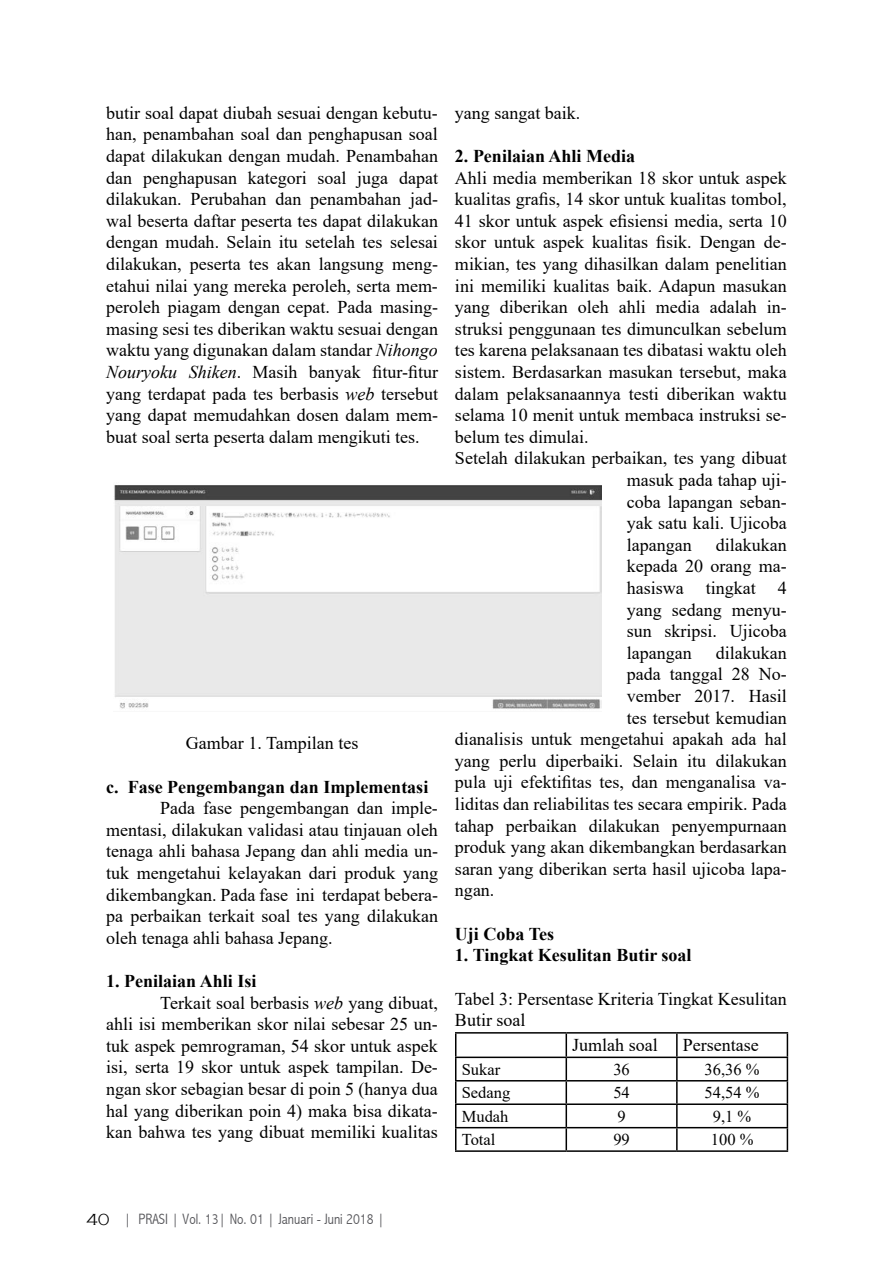
<style>
.page{position:relative;width:893px;height:1263px;background:#fff}
.page>*{position:absolute;margin:0;border:0;box-sizing:border-box;transform-origin:0 0}
.t1{font:18px/21.6px "Times New Roman";color:#000;text-align:justify}
.t2{font:700 18px "Times New Roman";color:#000}
.t3{font:16.5px "Times New Roman";color:#000}
.t4{font:300 15px "Abadi MT Condensed";color:#56565a}
.s1{font-style:italic}
.s2{font-family:"Copperplate Gothic";font-size:16.5px;color:#000}
</style>
<div class="page">
<img style="left:114px;top:485px;width:487px;height:224px">
<hr style="left:455px;top:1032px;width:111px;height:1px;background:#000">
<hr style="left:566px;top:1032px;width:111px;height:1px;background:#000">
<hr style="left:677px;top:1032px;width:111px;height:1px;background:#000">
<hr style="left:676px;top:1033px;width:2px;height:23px;background:#000">
<hr style="left:455px;top:1056px;width:111px;height:2px;background:#000">
<hr style="left:566px;top:1056px;width:111px;height:2px;background:#000">
<hr style="left:677px;top:1056px;width:111px;height:2px;background:#000">
<hr style="left:676px;top:1058px;width:2px;height:22px;background:#000">
<hr style="left:455px;top:1080px;width:111px;height:1px;background:#000">
<hr style="left:566px;top:1080px;width:111px;height:1px;background:#000">
<hr style="left:677px;top:1080px;width:111px;height:1px;background:#000">
<hr style="left:676px;top:1081px;width:2px;height:22px;background:#000">
<hr style="left:455px;top:1103px;width:111px;height:2px;background:#000">
<hr style="left:566px;top:1103px;width:111px;height:2px;background:#000">
<hr style="left:677px;top:1103px;width:111px;height:2px;background:#000">
<hr style="left:676px;top:1105px;width:2px;height:22px;background:#000">
<hr style="left:455px;top:1127px;width:111px;height:1px;background:#000">
<svg style="left:455px;top:1033px;width:1px;height:117px"></svg>
<hr style="left:566px;top:1127px;width:111px;height:1px;background:#000">
<svg style="left:566px;top:1033px;width:1px;height:117px"></svg>
<hr style="left:677px;top:1127px;width:111px;height:1px;background:#000">
<hr style="left:676px;top:1128px;width:2px;height:22px;background:#000">
<svg style="left:787px;top:1033px;width:1px;height:117px"></svg>
<hr style="left:455px;top:1150px;width:111px;height:2px;background:#000">
<hr style="left:566px;top:1150px;width:111px;height:2px;background:#000">
<hr style="left:677px;top:1150px;width:111px;height:2px;background:#000">
<p class="t1" style="left:106px;top:101px;width:333px">butir soal dapat diubah sesuai dengan kebutu&shy;han, penambahan soal dan penghapusan soal dapat dilakukan dengan mudah. Penambahan dan penghapusan kategori soal juga dapat dilakukan. Perubahan dan penambahan jad&shy;wal beserta daftar peserta tes dapat dilakukan dengan mudah. Selain itu setelah tes selesai dilakukan, peserta tes akan langsung meng&shy;etahui nilai yang mereka peroleh, serta mem&shy;peroleh piagam dengan cepat. Pada masing&shy;masing sesi tes diberikan waktu sesuai dengan waktu yang digunakan dalam standar <span class="s1">Nihongo Nouryoku Shiken</span>. Masih banyak fitur-fitur yang terdapat pada tes berbasis <span class="s1">web</span> tersebut yang dapat memudahkan dosen dalam mem&shy;buat soal serta peserta dalam mengikuti tes.</p>
<p class="t1" style="left:186px;top:732px;width:174px">Gambar 1. Tampilan tes</p>
<p class="t2" style="left:106px;top:774px;width:324px">c. Fase Pengembangan dan Implementasi</p>
<p class="t1" style="left:106px;top:797px;width:333px;text-indent:54px">Pada fase pengembangan dan imple&shy;mentasi, dilakukan validasi atau tinjauan oleh tenaga ahli bahasa Jepang dan ahli media un&shy;tuk mengetahui kelayakan dari produk yang dikembangkan. Pada fase ini terdapat bebera&shy;pa perbaikan terkait soal tes yang dilakukan oleh tenaga ahli bahasa Jepang.</p>
<p class="t2" style="left:106px;top:968px;width:152px">1. Penilaian Ahli Isi</p>
<p class="t1" style="left:160px;top:991px;width:279px">Terkait soal berbasis <span class="s1">web</span> yang dibuat,</p>
<p class="t1" style="left:106px;top:1013px;width:333px">ahli isi memberikan skor nilai sebesar 25 un-</p>
<p class="t1" style="left:106px;top:1034px;width:333px">tuk aspek pemrograman, 54 skor untuk aspek</p>
<p class="t1" style="left:106px;top:1056px;width:333px">isi, serta 19 skor untuk aspek tampilan. De-</p>
<p class="t1" style="left:106px;top:1078px;width:333px">ngan skor sebagian besar di poin 5 (hanya dua</p>
<p class="t1" style="left:106px;top:1099px;width:333px">hal yang diberikan poin 4) maka bisa dikata-</p>
<p class="t1" style="left:106px;top:1121px;width:333px">kan bahwa tes yang dibuat memiliki kualitas</p>
<p class="t1" style="left:455px;top:101px;width:127px">yang sangat baik.</p>
<p class="t2" style="left:455px;top:143px;width:182px">2. Penilaian Ahli Media</p>
<p class="t1" style="left:455px;top:166px;width:333px">Ahli media memberikan 18 skor untuk aspek</p>
<p class="t1" style="left:455px;top:188px;width:333px">kualitas grafis, 14 skor untuk kualitas tombol,</p>
<p class="t1" style="left:455px;top:209px;width:333px">41 skor untuk aspek efisiensi media, serta 10</p>
<p class="t1" style="left:455px;top:231px;width:333px">skor untuk aspek kualitas fisik. Dengan de-</p>
<p class="t1" style="left:455px;top:253px;width:333px">mikian, tes yang dihasilkan dalam penelitian</p>
<p class="t1" style="left:455px;top:274px;width:333px">ini memiliki kualitas baik. Adapun masukan</p>
<p class="t1" style="left:455px;top:296px;width:333px">yang diberikan oleh ahli media adalah in-</p>
<p class="t1" style="left:455px;top:317px;width:333px">struksi penggunaan tes dimunculkan sebelum</p>
<p class="t1" style="left:455px;top:339px;width:333px">tes karena pelaksanaan tes dibatasi waktu oleh</p>
<p class="t1" style="left:455px;top:361px;width:333px">sistem. Berdasarkan masukan tersebut, maka</p>
<p class="t1" style="left:455px;top:382px;width:333px">dalam pelaksanaannya testi diberikan waktu</p>
<p class="t1" style="left:455px;top:404px;width:333px">selama 10 menit untuk membaca instruksi se-</p>
<p class="t1" style="left:455px;top:425px;width:135px">belum tes dimulai.</p>
<p class="t1" style="left:455px;top:447px;width:333px">Setelah dilakukan perbaikan, tes yang dibuat</p>
<p class="t1" style="left:627px;top:469px;width:161px">masuk pada tahap uji-</p>
<p class="t1" style="left:627px;top:490px;width:161px">coba lapangan seban-</p>
<p class="t1" style="left:627px;top:512px;width:161px">yak satu kali. Ujicoba</p>
<p class="t1" style="left:627px;top:533px;width:66px">lapangan</p>
<p class="t1" style="left:627px;top:533px;width:161px;text-indent:89px">dilakukan kepada 20 orang ma&shy;hasiswa tingkat 4 yang sedang menyu&shy;sun skripsi. Ujicoba lapangan</p>
<p class="t1" style="left:716px;top:641px;width:72px">dilakukan</p>
<p class="t1" style="left:627px;top:663px;width:161px">pada tanggal 28 No-</p>
<p class="t1" style="left:627px;top:685px;width:161px">vember 2017. Hasil</p>
<p class="t1" style="left:627px;top:706px;width:161px">tes tersebut kemudian</p>
<p class="t1" style="left:455px;top:728px;width:333px">dianalisis untuk mengetahui apakah ada hal</p>
<p class="t1" style="left:455px;top:749px;width:333px">yang perlu diperbaiki. Selain itu dilakukan</p>
<p class="t1" style="left:455px;top:771px;width:333px">pula uji efektifitas tes, dan menganalisa va-</p>
<p class="t1" style="left:455px;top:793px;width:333px">liditas dan reliabilitas tes secara empirik. Pada</p>
<p class="t1" style="left:455px;top:814px;width:333px">tahap perbaikan dilakukan penyempurnaan</p>
<p class="t1" style="left:455px;top:836px;width:333px">produk yang akan dikembangkan berdasarkan</p>
<p class="t1" style="left:455px;top:857px;width:333px">saran yang diberikan serta hasil ujicoba lapa-</p>
<p class="t1" style="left:455px;top:879px;width:41px">ngan.</p>
<p class="t2" style="left:455px;top:921px;width:101px">Uji Coba Tes</p>
<p class="t2" style="left:455px;top:942px;width:238px">1. Tingkat Kesulitan Butir soal</p>
<p class="t1" style="left:455px;top:987px;width:333px">Tabel 3: Persentase Kriteria Tingkat Kesulitan<br>Butir soal</p>
<p class="t1" style="left:572px;top:1034px;width:87px">Jumlah soal</p>
<p class="t1" style="left:683px;top:1034px;width:77px">Persentase</p>
<p class="t3" style="left:462px;top:1057px;width:40px">Sukar</p>
<p class="t3" style="left:613px;top:1057px;width:18px">36</p>
<p class="t3" style="left:705px;top:1057px;width:56px">36,36 %</p>
<p class="t3" style="left:462px;top:1081px;width:50px">Sedang</p>
<p class="t3" style="left:613px;top:1081px;width:18px">54</p>
<p class="t3" style="left:705px;top:1081px;width:56px">54,54 %</p>
<p class="t3" style="left:462px;top:1104px;width:48px">Mudah</p>
<p class="t3" style="left:617px;top:1104px;width:10px">9</p>
<p class="t3" style="left:713px;top:1104px;width:40px">9,1 %</p>
<p class="t3" style="left:462px;top:1128px;width:35px">Total</p>
<p class="t3" style="left:613px;top:1128px;width:18px">99</p>
<p class="t3" style="left:711px;top:1128px;width:44px">100 %</p>
<p class="t4" style="left:86px;top:1211px;width:300px"><span class="s2">40</span> | PRASI | Vol. 13| No. 01 | Januari - Juni 2018 |</p>
</div>
